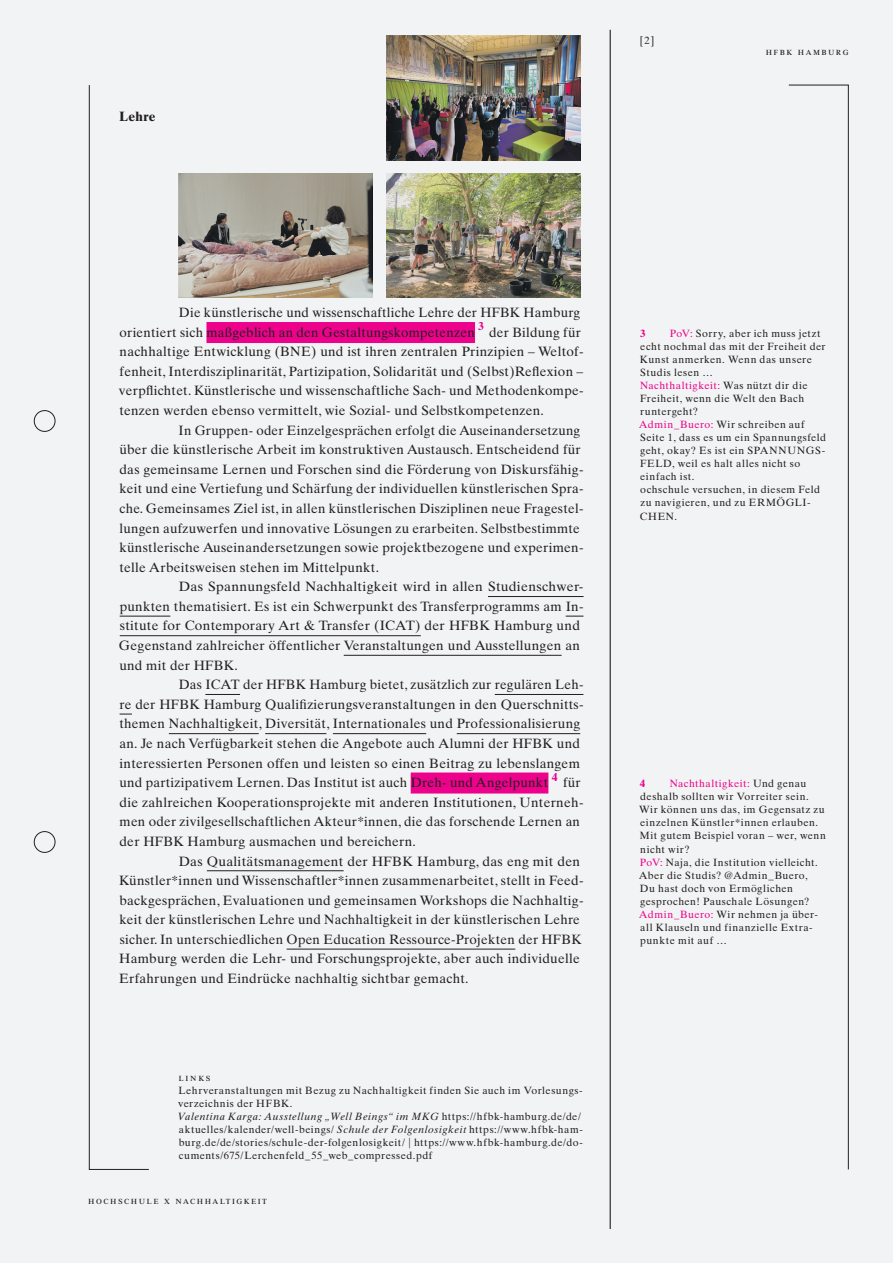
<style>
.page{position:relative;width:893px;height:1263px;background:#f2f3f4}
.page>*{position:absolute;margin:0;border:0;box-sizing:border-box;transform-origin:0 0}
.t1{font:13.5px/19.6px "Times Ten CE";letter-spacing:.02em;color:#231f20}
.t2{font:700 13.5px "Times Ten CE";letter-spacing:.02em;color:#231f20}
.t3{font:700 11.4px "Times Ten CE";color:#ed028c}
.t4{font:10.5px/13px "Times Ten CE";letter-spacing:.045em;color:#231f20}
.t5{font:10.5px "Times Ten Roman SC";letter-spacing:.14em;color:#231f20}
.t6{font:700 10.5px "Times Ten CE";color:#ed028c}
.s1{font-style:italic}
.s2{color:#ed028c}
</style>
<div class="page">
<svg style="left:788px;top:85px;width:61px;height:1085px"></svg>
<svg style="left:89px;top:85px;width:60px;height:1085px"></svg>
<hr style="left:610px;top:30px;width:1px;height:1199px;background:#231f20">
<div style="left:206px;top:322px;width:269px;height:21px;background:#ed028c"></div>
<div style="left:411px;top:772px;width:137px;height:21px;background:#ed028c"></div>
<hr style="left:488px;top:596px;width:96px;height:1px;background:#231f20">
<hr style="left:120px;top:616px;width:50px;height:1px;background:#231f20">
<svg style="left:566px;top:616px;width:17px;height:1px"></svg>
<hr style="left:120px;top:635px;width:301px;height:1px;background:#231f20">
<hr style="left:344px;top:655px;width:218px;height:1px;background:#231f20">
<hr style="left:205px;top:694px;width:35px;height:1px;background:#231f20">
<hr style="left:495px;top:694px;width:88px;height:1px;background:#231f20">
<svg style="left:120px;top:714px;width:12px;height:1px"></svg>
<hr style="left:169px;top:733px;width:90px;height:1px;background:#231f20">
<hr style="left:265px;top:733px;width:61px;height:1px;background:#231f20">
<hr style="left:333px;top:733px;width:93px;height:1px;background:#231f20">
<hr style="left:457px;top:733px;width:123px;height:1px;background:#231f20">
<hr style="left:207px;top:870px;width:137px;height:1px;background:#231f20">
<hr style="left:287px;top:949px;width:228px;height:1px;background:#231f20">
<img style="left:179px;top:173px;width:193px;height:124px">
<img style="left:387px;top:36px;width:193px;height:124px">
<img style="left:387px;top:173px;width:193px;height:125px">
<div style="left:34px;top:410px;width:21px;height:22px;border:1px solid #231f20;border-radius:50%"></div>
<div style="left:34px;top:831px;width:21px;height:22px;border:1px solid #231f20;border-radius:50%"></div>
<p class="t2" style="left:119px;top:108px;width:38px">Lehre</p>
<p class="t4" style="left:640px;top:34px;width:16px">[2]</p>
<p class="t5" style="left:766px;top:46px;width:84px">hfbk hamburg</p>
<p class="t1" style="left:120px;top:303px;width:462px;text-indent:59px">Die künstlerische und wissenschaftliche Lehre der HFBK Hamburg orientiert sich maßgeblich an den Gestaltungskompetenzen</p>
<p class="t3" style="left:478px;top:319px;width:7px">3</p>
<p class="t1" style="left:489px;top:322px;width:93px">der Bildung für</p>
<p class="t1" style="left:120px;top:342px;width:465px">nachhaltige Entwicklung (BNE) und ist ihren zentralen Prinzipien – Weltof-</p>
<p class="t1" style="left:120px;top:361px;width:465px">fenheit, Interdisziplinarität, Partizipation, Solidarität und (Selbst)Reflexion –</p>
<p class="t1" style="left:119px;top:381px;width:466px">verpflichtet. Künstlerische und wissenschaftliche Sach- und Methodenkompe-</p>
<p class="t1" style="left:119px;top:400px;width:426px">tenzen werden ebenso vermittelt, wie Sozial- und Selbstkompetenzen.</p>
<p class="t1" style="left:179px;top:420px;width:403px">In Gruppen- oder Einzelgesprächen erfolgt die Auseinandersetzung</p>
<p class="t1" style="left:119px;top:440px;width:463px">über die künstlerische Arbeit im konstruktiven Austausch. Entscheidend für</p>
<p class="t1" style="left:120px;top:459px;width:465px">das gemeinsame Lernen und Forschen sind die Förderung von Diskursfähig-</p>
<p class="t1" style="left:119px;top:479px;width:466px">keit und eine Vertiefung und Schärfung der individuellen künstlerischen Spra-</p>
<p class="t1" style="left:120px;top:498px;width:465px">che. Gemeinsames Ziel ist, in allen künstlerischen Disziplinen neue Fragestel-</p>
<p class="t1" style="left:119px;top:518px;width:462px">lungen aufzuwerfen und innovative Lösungen zu erarbeiten. Selbstbestimmte</p>
<p class="t1" style="left:119px;top:538px;width:466px">künstlerische Auseinandersetzungen sowie projektbezogene und experimen-</p>
<p class="t1" style="left:119px;top:557px;width:261px">telle Arbeitsweisen stehen im Mittelpunkt.</p>
<p class="t1" style="left:179px;top:577px;width:406px">Das Spannungsfeld Nachhaltigkeit wird in allen Studienschwer-</p>
<p class="t1" style="left:120px;top:596px;width:465px">punkten thematisiert. Es ist ein Schwerpunkt des Transferprogramms am In-</p>
<p class="t1" style="left:120px;top:616px;width:462px">stitute for Contemporary Art &amp; Transfer (ICAT) der HFBK Hamburg und</p>
<p class="t1" style="left:119px;top:636px;width:463px">Gegenstand zahlreicher öffentlicher Veranstaltungen und Ausstellungen an</p>
<p class="t1" style="left:119px;top:655px;width:120px">und mit der HFBK.</p>
<p class="t1" style="left:179px;top:675px;width:406px">Das ICAT der HFBK Hamburg bietet, zusätzlich zur regulären Leh-</p>
<p class="t1" style="left:120px;top:694px;width:465px">re der HFBK Hamburg Qualifizierungsveranstaltungen in den Querschnitts-</p>
<p class="t1" style="left:119px;top:714px;width:462px">themen Nachhaltigkeit, Diversität, Internationales und Professionalisierung</p>
<p class="t1" style="left:119px;top:733px;width:462px">an. Je nach Verfügbarkeit stehen die Angebote auch Alumni der HFBK und</p>
<p class="t1" style="left:120px;top:753px;width:462px">interessierten Personen offen und leisten so einen Beitrag zu lebenslangem</p>
<p class="t1" style="left:119px;top:773px;width:430px">und partizipativem Lernen. Das Institut ist auch Dreh- und Angelpunkt</p>
<p class="t3" style="left:552px;top:770px;width:7px">4</p>
<p class="t1" style="left:563px;top:773px;width:19px">für</p>
<p class="t1" style="left:120px;top:792px;width:465px">die zahlreichen Kooperationsprojekte mit anderen Institutionen, Unterneh-</p>
<p class="t1" style="left:120px;top:812px;width:462px">men oder zivilgesellschaftlichen Akteur*innen, die das forschende Lernen an</p>
<p class="t1" style="left:120px;top:831px;width:298px">der HFBK Hamburg ausmachen und bereichern.</p>
<p class="t1" style="left:179px;top:851px;width:403px">Das Qualitätsmanagement der HFBK Hamburg, das eng mit den</p>
<p class="t1" style="left:119px;top:871px;width:466px">Künstler*innen und Wissenschaftler*innen zusammenarbeitet, stellt in Feed-</p>
<p class="t1" style="left:119px;top:890px;width:466px">backgesprächen, Evaluationen und gemeinsamen Workshops die Nachhaltig-</p>
<p class="t1" style="left:119px;top:910px;width:462px">keit der künstlerischen Lehre und Nachhaltigkeit in der künstlerischen Lehre</p>
<p class="t1" style="left:120px;top:929px;width:463px">sicher. In unterschiedlichen Open Education Ressource-Projekten der HFBK</p>
<p class="t1" style="left:119px;top:949px;width:462px">Hamburg werden die Lehr- und Forschungsprojekte, aber auch individuelle</p>
<p class="t1" style="left:119px;top:968px;width:351px">Erfahrungen und Eindrücke nachhaltig sichtbar gemacht.</p>
<p class="t5" style="left:179px;top:1071px;width:34px">links</p>
<p class="t4" style="left:178px;top:1084px;width:407px">Lehrveranstaltungen mit Bezug zu Nachhaltigkeit finden Sie auch im Vorlesungs&shy;verzeichnis der HFBK.<br><span class="s1">Valentina Karga: Ausstellung „Well Beings“ im MKG</span> https://hfbk-hamburg.de/de/ aktuelles/kalender/well-beings/ <span class="s1">Schule der Folgenlosigkeit</span> https://www.hfbk-ham&shy;burg.de/de/stories/schule-der-folgenlosigkeit/ | https://www.hfbk-hamburg.de/do&shy;cuments/675/Lerchenfeld_55_web_compressed.pdf</p>
<p class="t5" style="left:88px;top:1195px;width:180px">hochschule x nachhaltigkeit</p>
<p class="t4" style="left:639px;top:326px;width:189px;text-indent:31px"><span class="s2">PoV:</span> Sorry, aber ich muss jetzt echt nochmal das mit der Freiheit der<br>Kunst anmerken. Wenn das unsere<br>Studis lesen …<br><span class="s2">Nachthaltigkeit:</span> Was nützt dir die<br>Freiheit, wenn die Welt den Bach runtergeht?<br><span class="s2">Admin_Buero:</span> Wir schreiben auf<br>Seite 1, dass es um ein Spannungsfeld geht, okay? Es ist ein SPANNUNGS-<br>FELD, weil es halt alles nicht so einfach ist.<br>ochschule versuchen, in diesem Feld zu navigieren, und zu ERMÖGLI-<br>CHEN.</p>
<p class="t6" style="left:640px;top:327px;width:7px">3</p>
<p class="t4" style="left:639px;top:777px;width:189px;text-indent:31px"><span class="s2">Nachthaltigkeit:</span> Und genau deshalb sollten wir Vorreiter sein.<br>Wir können uns das, im Gegensatz zu einzelnen Künstler*innen erlauben.<br>Mit gutem Beispiel voran – wer, wenn nicht wir?<br><span class="s2">PoV:</span> Naja, die Institution vielleicht.<br>Aber die Studis? @Admin_Buero,<br>Du hast doch von Ermöglichen gesprochen! Pauschale Lösungen?<br><span class="s2">Admin_Buero:</span> Wir nehmen ja über&shy;all Klauseln und finanzielle Extra&shy;punkte mit auf …</p>
<p class="t6" style="left:640px;top:777px;width:7px">4</p>
</div>
